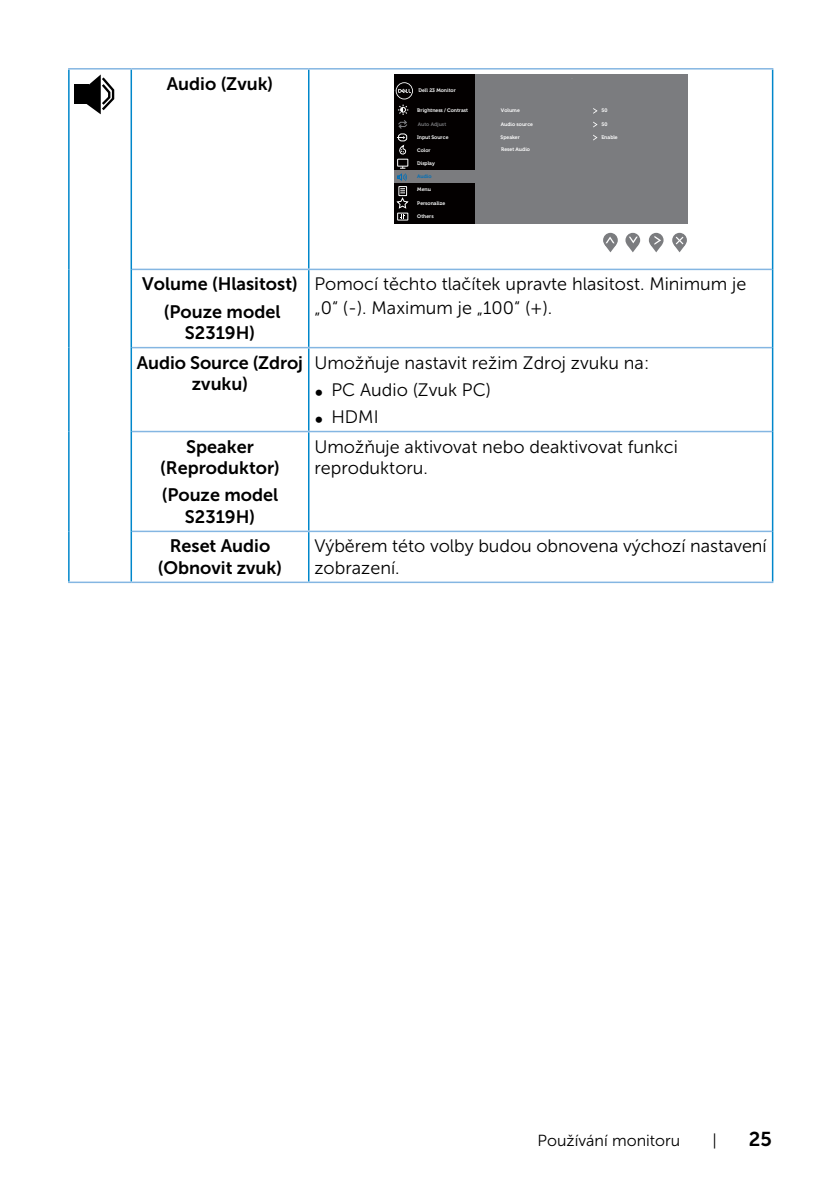
<style>
.page{position:relative;width:840px;height:1191px;background:#fff}
.page>*{position:absolute;margin:0;border:0;box-sizing:border-box;transform-origin:0 0}
.t1{font:20px "Museo Sans For Dell 700";color:#000}
.text_OSD_table{font:18px/21.6px "Museo Sans For Dell 300";color:#000}
.text_OSD_table-2{font:18px/21.6px "Museo Sans For Dell 700";color:#000;text-align:center}
.text{font:18px/24px "Museo Sans For Dell 300";color:#000}
.t2{font:16px "Museo Sans For Dell 300";color:#000}
.t3{font:700 5px "Museo For Dell";color:#fff}
.t4{font:700 5px "Museo For Dell";color:#7b7c7f}
.t5{font:700 5px "Museo For Dell";color:#006fb8}
</style>
<div class="page">
<hr style="left:68px;top:70px;width:2px;height:199px;background:#0087cb">
<hr style="left:68px;top:269px;width:2px;height:79px;background:#0087cb">
<hr style="left:68px;top:347px;width:2px;height:84px;background:#0087cb">
<hr style="left:68px;top:431px;width:2px;height:100px;background:#0087cb">
<hr style="left:68px;top:531px;width:2px;height:50px;background:#0087cb">
<hr style="left:130px;top:70px;width:2px;height:199px;background:#0087cb">
<hr style="left:308px;top:70px;width:1px;height:199px;background:#0087cb">
<hr style="left:771px;top:70px;width:2px;height:199px;background:#0087cb">
<hr style="left:130px;top:269px;width:2px;height:79px;background:#0087cb">
<hr style="left:308px;top:270px;width:1px;height:77px;background:#0087cb">
<hr style="left:771px;top:269px;width:2px;height:79px;background:#0087cb">
<hr style="left:130px;top:347px;width:2px;height:84px;background:#0087cb">
<hr style="left:308px;top:348px;width:1px;height:83px;background:#0087cb">
<hr style="left:771px;top:347px;width:2px;height:84px;background:#0087cb">
<hr style="left:130px;top:431px;width:2px;height:100px;background:#0087cb">
<hr style="left:308px;top:432px;width:1px;height:98px;background:#0087cb">
<hr style="left:771px;top:431px;width:2px;height:100px;background:#0087cb">
<hr style="left:130px;top:531px;width:2px;height:50px;background:#0087cb">
<hr style="left:308px;top:532px;width:1px;height:49px;background:#0087cb">
<hr style="left:771px;top:531px;width:2px;height:50px;background:#0087cb">
<hr style="left:68px;top:68px;width:63px;height:2px;background:#84b6e2">
<hr style="left:131px;top:68px;width:177px;height:2px;background:#84b6e2">
<hr style="left:308px;top:68px;width:465px;height:2px;background:#84b6e2">
<hr style="left:132px;top:269px;width:176px;height:1px;background:#84b6e2">
<hr style="left:308px;top:269px;width:463px;height:1px;background:#84b6e2">
<hr style="left:132px;top:347px;width:176px;height:1px;background:#84b6e2">
<hr style="left:308px;top:347px;width:463px;height:1px;background:#84b6e2">
<hr style="left:132px;top:431px;width:176px;height:1px;background:#84b6e2">
<hr style="left:308px;top:431px;width:463px;height:1px;background:#84b6e2">
<hr style="left:132px;top:530px;width:176px;height:2px;background:#84b6e2">
<hr style="left:308px;top:530px;width:463px;height:2px;background:#84b6e2">
<hr style="left:68px;top:581px;width:63px;height:2px;background:#84b6e2">
<hr style="left:131px;top:581px;width:177px;height:2px;background:#84b6e2">
<hr style="left:308px;top:581px;width:465px;height:2px;background:#84b6e2">
<div style="left:74px;top:85px;width:15px;height:19px;background:#000"></div>
<svg style="left:77px;top:74px;width:37px;height:40px"></svg>
<div style="left:394px;top:74px;width:292px;height:150px;background:#7b7c7f"></div>
<div style="left:394px;top:74px;width:80px;height:150px;background:#030000"></div>
<div style="left:394px;top:171px;width:81px;height:12px;background:#7b7c7f"></div>
<svg style="left:602px;top:233px;width:15px;height:14px"></svg>
<svg style="left:625px;top:233px;width:14px;height:14px"></svg>
<svg style="left:648px;top:233px;width:15px;height:14px"></svg>
<svg style="left:671px;top:233px;width:15px;height:14px"></svg>
<svg style="left:604px;top:236px;width:11px;height:16px"></svg>
<svg style="left:650px;top:236px;width:11px;height:16px"></svg>
<svg style="left:627px;top:237px;width:11px;height:15px"></svg>
<svg style="left:673px;top:235px;width:11px;height:17px"></svg>
<svg style="left:395px;top:82px;width:17px;height:17px"></svg>
<div style="left:397px;top:159px;width:11px;height:8px;border:1px solid #fff"></div>
<div style="left:397px;top:212px;width:11px;height:9px;border:1px solid #fff"></div>
<div style="left:398px;top:133px;width:9px;height:8px;border:1px solid #fff;border-radius:2px"></div>
<div style="left:398px;top:186px;width:9px;height:10px;border:1px solid #fff"></div>
<svg style="left:396px;top:188px;width:13px;height:31px"></svg>
<svg style="left:398px;top:105px;width:10px;height:24px"></svg>
<svg style="left:397px;top:145px;width:9px;height:36px"></svg>
<svg style="left:593px;top:108px;width:4px;height:6px"></svg>
<svg style="left:593px;top:122px;width:4px;height:5px"></svg>
<svg style="left:593px;top:135px;width:4px;height:5px"></svg>
<p class="text_OSD_table-2" style="left:167px;top:73px;width:108px">Audio (Zvuk)</p>
<p class="t3" style="left:418px;top:88px;width:39px">Dell 23 Monitor</p>
<p class="t3" style="left:417px;top:107px;width:52px">Brightness / Contrast</p>
<p class="t4" style="left:417px;top:122px;width:30px">Auto Adjust</p>
<p class="t3" style="left:417px;top:135px;width:33px">Input Source</p>
<p class="t3" style="left:417px;top:147px;width:15px">Color</p>
<p class="t3" style="left:417px;top:160px;width:19px">Display</p>
<p class="t5" style="left:417px;top:173px;width:16px">Audio</p>
<p class="t3" style="left:417px;top:187px;width:15px">Menu</p>
<p class="t3" style="left:417px;top:200px;width:29px">Personalize</p>
<p class="t3" style="left:417px;top:214px;width:18px">Others</p>
<p class="t3" style="left:500px;top:108px;width:20px">Volume</p>
<p class="t3" style="left:500px;top:122px;width:34px">Audio source</p>
<p class="t3" style="left:500px;top:134px;width:21px">Speaker</p>
<p class="t3" style="left:501px;top:147px;width:30px">Reset Audio</p>
<p class="t3" style="left:601px;top:108px;width:8px">50</p>
<p class="t3" style="left:601px;top:122px;width:8px">50</p>
<p class="t3" style="left:601px;top:135px;width:18px">Enable</p>
<p class="text_OSD_table-2" style="left:142px;top:273px;width:157px">Volume (Hlasitost)</p>
<p class="text_OSD_table-2" style="left:164px;top:301px;width:118px">(Pouze model<br>S2319H)</p>
<p class="text" style="left:314px;top:272px;width:433px">Pomocí těchto tlačítek upravte hlasitost. Minimum je „0“ (-). Maximum je „100“ (+).</p>
<p class="text_OSD_table-2" style="left:137px;top:351px;width:167px">Audio Source (Zdroj zvuku)</p>
<p class="text_OSD_table" style="left:314px;top:352px;width:336px">Umožňuje nastavit režim Zdroj zvuku na:</p>
<p class="text" style="left:314px;top:378px;width:178px">∞ PC Audio (Zvuk PC)</p>
<p class="text" style="left:314px;top:405px;width:66px">∞ HDMI</p>
<p class="text_OSD_table-2" style="left:160px;top:435px;width:121px">Speaker (Reproduktor)</p>
<p class="text_OSD_table-2" style="left:162px;top:484px;width:118px">(Pouze model<br>S2319H)</p>
<p class="text_OSD_table" style="left:314px;top:435px;width:365px">Umožňuje aktivovat nebo deaktivovat funkci reproduktoru.</p>
<p class="text_OSD_table-2" style="left:158px;top:535px;width:126px">Reset Audio (Obnovit zvuk)</p>
<p class="text_OSD_table" style="left:314px;top:535px;width:453px">Výběrem této volby budou obnovena výchozí nastavení zobrazení.</p>
<p class="t2" style="left:537px;top:1131px;width:144px">Používání monitoru</p>
<p class="t2" style="left:712px;top:1131px;width:6px">|</p>
<p class="t1" style="left:748px;top:1127px;width:24px">25</p>
</div>
